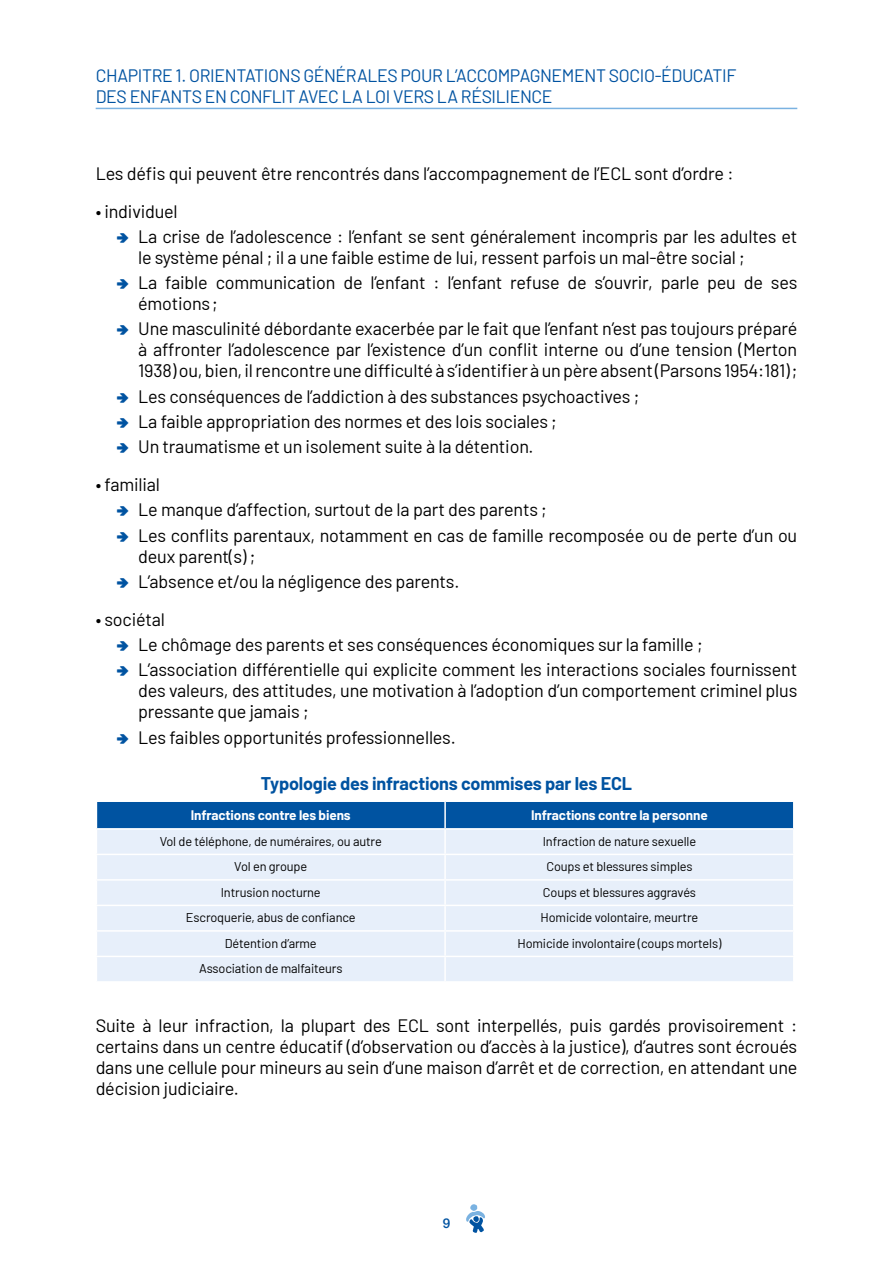
<style>
.page{position:relative;width:893px;height:1263px;background:#fff}
.page>*{position:absolute;margin:0;border:0;box-sizing:border-box;transform-origin:0 0}
.Puce_Activités{font:18px/21px "Barlow";letter-spacing:-.01em;color:#000}
.t1{font:18px/21px "Barlow";letter-spacing:-.02em;color:#0053a1}
.Puce_Activités-2{font:700 18px "Barlow";letter-spacing:-.01em;color:#0053a1}
.Puce_Activités-3{font:700 13.5px "Barlow";letter-spacing:-.01em;color:#fff}
.t2{font:500 13.5px "Helvetica Neue LT Std";color:#0053a1}
.Puce_Activités-4{font:12.75px "Barlow";letter-spacing:-.01em;color:#000}
</style>
<div class="page">
<svg style="left:466px;top:1204px;width:19px;height:29px"></svg>
<svg style="left:96px;top:801px;width:698px;height:180px;background:#c7d9ed"></svg>
<hr style="left:96px;top:108px;width:701px;height:1px;background:#7ab2e1">
<p class="t1" style="left:96px;top:63px;width:642px">CHAPITRE 1. ORIENTATIONS GÉNÉRALES POUR L’ACCOMPAGNEMENT SOCIO-ÉDUCATIF<br>DES ENFANTS EN CONFLIT AVEC LA LOI VERS LA RÉSILIENCE</p>
<p class="Puce_Activités" style="left:96px;top:161px;width:639px">Les défis qui peuvent être rencontrés dans l’accompagnement de l’ECL sont d’ordre :</p>
<p class="Puce_Activités" style="left:96px;top:199px;width:84px">• individuel</p>
<p class="Puce_Activités" style="left:138px;top:224px;width:660px">La crise de l’adolescence : l’enfant se sent généralement incompris par les adultes et le système pénal ; il a une faible estime de lui, ressent parfois un mal-être social ;</p>
<p class="Puce_Activités" style="left:138px;top:271px;width:661px">La faible communication de l’enfant : l’enfant refuse de s’ouvrir, parle peu de ses émotions;</p>
<p class="Puce_Activités" style="left:138px;top:317px;width:661px;text-align:justify">Une masculinité débordante exacerbée par le fait que l’enfant n’est pas toujours préparé à affronter l’adolescence par l’existence d’un conflit interne ou d’une tension (Merton 1938) ou, bien, il rencontre une difficulté à s’identifier à un père absent (Parsons 1954:181);</p>
<p class="Puce_Activités" style="left:138px;top:384px;width:503px">Les conséquences de l’addiction à des substances psychoactives ;</p>
<p class="Puce_Activités" style="left:138px;top:409px;width:420px">La faible appropriation des normes et des lois sociales ;</p>
<p class="Puce_Activités" style="left:138px;top:435px;width:397px">Un traumatisme et un isolement suite à la détention.</p>
<p class="Puce_Activités" style="left:96px;top:473px;width:66px">• familial</p>
<p class="Puce_Activités" style="left:138px;top:498px;width:410px">Le manque d’affection, surtout de la part des parents ;</p>
<p class="Puce_Activités" style="left:138px;top:523px;width:661px">Les conflits parentaux, notamment en cas de famille recomposée ou de perte d’un ou deux parent(s) ;</p>
<p class="Puce_Activités" style="left:138px;top:569px;width:323px">L’absence et/ou la négligence des parents.</p>
<p class="Puce_Activités" style="left:96px;top:607px;width:71px">• sociétal</p>
<p class="Puce_Activités" style="left:138px;top:633px;width:566px">Le chômage des parents et ses conséquences économiques sur la famille ;</p>
<p class="Puce_Activités" style="left:138px;top:658px;width:661px;text-align:justify">L’association différentielle qui explicite comment les interactions sociales fournissent des valeurs, des attitudes, une motivation à l’adoption d’un comportement criminel plus pressante que jamais ;</p>
<p class="Puce_Activités" style="left:138px;top:725px;width:319px">Les faibles opportunités professionnelles.</p>
<p class="Puce_Activités-2" style="left:261px;top:770px;width:373px">Typologie des infractions commises par les ECL</p>
<p class="Puce_Activités-3" style="left:191px;top:805px;width:161px">Infractions contre les biens</p>
<p class="Puce_Activités-3" style="left:531px;top:805px;width:178px">Infractions contre la personne</p>
<p class="Puce_Activités-4" style="left:160px;top:832px;width:224px">Vol de téléphone, de numéraires, ou autre</p>
<p class="Puce_Activités-4" style="left:543px;top:832px;width:155px">Infraction de nature sexuelle</p>
<p class="Puce_Activités-4" style="left:234px;top:857px;width:74px">Vol en groupe</p>
<p class="Puce_Activités-4" style="left:546px;top:857px;width:148px">Coups et blessures simples</p>
<p class="Puce_Activités-4" style="left:221px;top:883px;width:101px">Intrusion nocturne</p>
<p class="Puce_Activités-4" style="left:543px;top:883px;width:155px">Coups et blessures aggravés</p>
<p class="Puce_Activités-4" style="left:186px;top:908px;width:171px">Escroquerie, abus de confiance</p>
<p class="Puce_Activités-4" style="left:541px;top:908px;width:159px">Homicide volontaire, meurtre</p>
<p class="Puce_Activités-4" style="left:225px;top:934px;width:93px">Détention d’arme</p>
<p class="Puce_Activités-4" style="left:517px;top:934px;width:205px">Homicide involontaire (coups mortels)</p>
<p class="Puce_Activités-4" style="left:199px;top:959px;width:145px">Association de malfaiteurs</p>
<p class="Puce_Activités" style="left:96px;top:1013px;width:703px;text-align:justify">Suite à leur infraction, la plupart des ECL sont interpellés, puis gardés provisoirement : certains dans un centre éducatif (d’observation ou d’accès à la justice), d’autres sont écroués dans une cellule pour mineurs au sein d’une maison d’arrêt et de correction, en attendant une décision judiciaire.</p>
<p class="t2" style="left:443px;top:1215px;width:9px">9</p>
</div>
